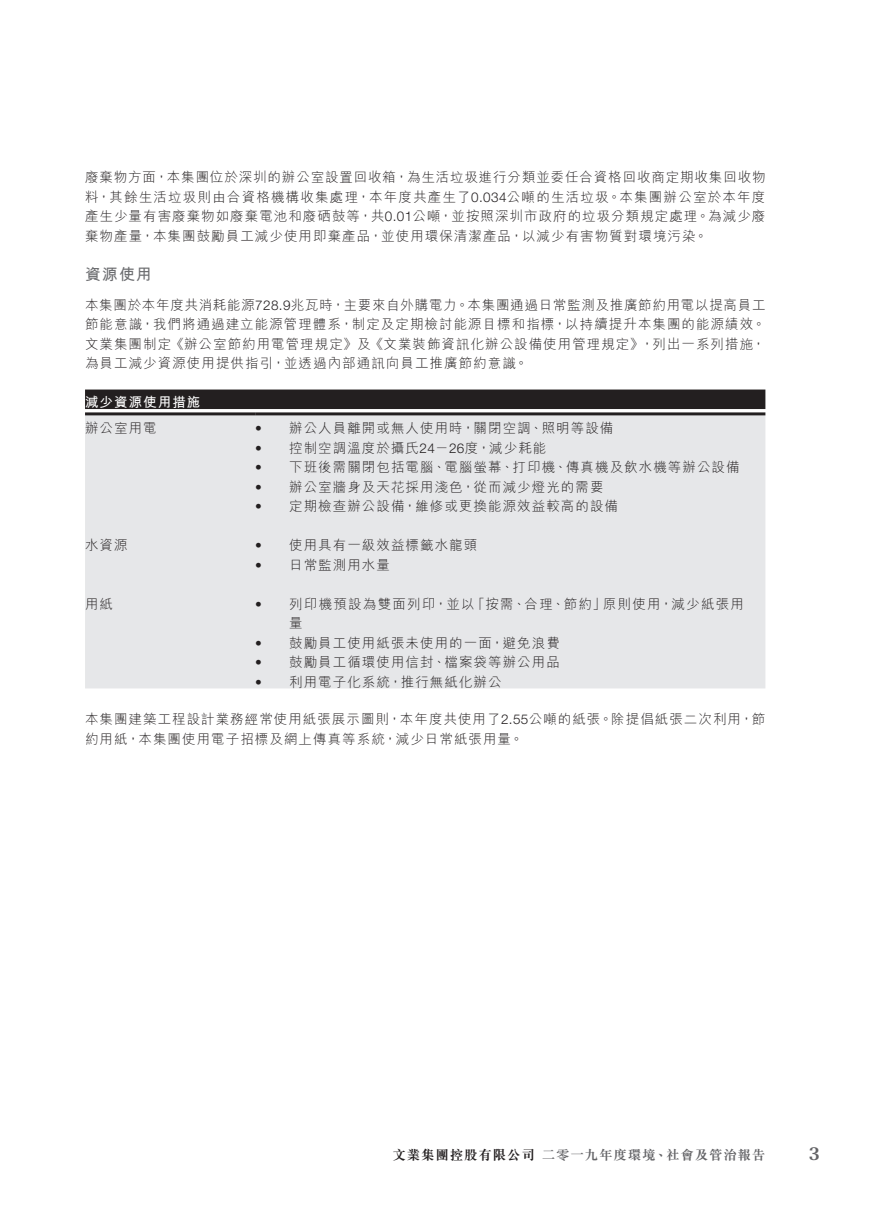
<style>
.page{position:relative;width:893px;height:1212px;background:#fff}
.page>*{position:absolute;margin:0;border:0;box-sizing:border-box;transform-origin:0 0}
.t1{font:700 18px "Versailles LT Std";color:#636366}
.Heading_2{font:700 15.75px "M Hei HK";color:#6c6d70}
.Body_Text{font:300 13.5px/19.5px "M Hei HK";letter-spacing:.08em;color:#231f20;text-align:justify}
.t2{font:700 13.5px "M Sung HK";letter-spacing:.06em;color:#636366}
.Body_Text-2{font:700 13.5px "M Hei HK";letter-spacing:.08em;color:#fff}
.s1{font-family:"Helvetica Neue LT Std"}
.s2{color:#231f20}
</style>
<div class="page">
<div style="left:85px;top:389px;width:680px;height:20px;background:#231f20"></div>
<div style="left:85px;top:415px;width:680px;height:273px;background:#e6e7e9"></div>
<hr style="left:85px;top:412px;width:170px;height:3px;background:#231f20">
<hr style="left:255px;top:412px;width:510px;height:3px;background:#231f20">
<p class="Body_Text" style="left:85px;top:167px;width:682px">廢棄物方面，本集團位於深圳的辦公室設置回收箱，為生活垃圾進行分類並委任合資格回收商定期收集回收物料，其餘生活垃圾則由合資格機構收集處理，本年度共產生了<span class="s1">0.034</span>公噸的生活垃圾。本集團辦公室於本年度產生少量有害廢棄物如廢棄電池和廢硒鼓等，共<span class="s1">0.01</span>公噸，並按照深圳市政府的垃圾分類規定處理。為減少廢棄物產量，本集團鼓勵員工減少使用即棄產品，並使用環保清潔產品，以減少有害物質對環境污染。</p>
<p class="Heading_2" style="left:85px;top:262px;width:68px">資源使用</p>
<p class="Body_Text" style="left:85px;top:295px;width:682px">本集團於本年度共消耗能源<span class="s1">728.9</span>兆瓦時，主要來自外購電力。本集團通過日常監測及推廣節約用電以提高員工節能意識，我們將通過建立能源管理體系，制定及定期檢討能源目標和指標，以持續提升本集團的能源績效。文業集團制定《辦公室節約用電管理規定》及《文業裝飾資訊化辦公設備使用管理規定》，列出一系列措施，為員工減少資源使用提供指引，並透過內部通訊向員工推廣節約意識。</p>
<p class="Body_Text-2" style="left:85px;top:392px;width:117px">減少資源使用措施</p>
<p class="Body_Text" style="left:85px;top:418px;width:73px">辦公室用電</p>
<p class="Body_Text" style="left:255px;top:418px;width:360px"><span class="s1">•</span> 辦公人員離開或無人使用時，關閉空調、照明等設備</p>
<p class="Body_Text" style="left:255px;top:438px;width:293px"><span class="s1">•</span> 控制空調溫度於攝氏<span class="s1">24</span>－<span class="s1">26</span>度，減少耗能</p>
<p class="Body_Text" style="left:255px;top:457px;width:486px"><span class="s1">•</span> 下班後需關閉包括電腦、電腦螢幕、打印機、傳真機及飲水機等辦公設備</p>
<p class="Body_Text" style="left:255px;top:477px;width:350px"><span class="s1">•</span> 辦公室牆身及天花採用淺色，從而減少燈光的需要</p>
<p class="Body_Text" style="left:255px;top:496px;width:364px"><span class="s1">•</span> 定期檢查辦公設備，維修或更換能源效益較高的設備</p>
<p class="Body_Text" style="left:85px;top:535px;width:44px">水資源</p>
<p class="Body_Text" style="left:255px;top:535px;width:224px"><span class="s1">•</span> 使用具有一級效益標籤水龍頭</p>
<p class="Body_Text" style="left:255px;top:555px;width:136px"><span class="s1">•</span> 日常監測用水量</p>
<p class="Body_Text" style="left:85px;top:594px;width:30px">用紙</p>
<p class="Body_Text" style="left:289px;top:594px;width:456px;text-indent:-34px"><span class="s1">•</span> 列印機預設為雙面列印，並以「按需、合理、節約」原則使用，減少紙張用量</p>
<p class="Body_Text" style="left:255px;top:633px;width:306px"><span class="s1">•</span> 鼓勵員工使用紙張未使用的一面，避免浪費</p>
<p class="Body_Text" style="left:255px;top:652px;width:306px"><span class="s1">•</span> 鼓勵員工循環使用信封、檔案袋等辦公用品</p>
<p class="Body_Text" style="left:255px;top:672px;width:248px"><span class="s1">•</span> 利用電子化系統，推行無紙化辦公</p>
<p class="Body_Text" style="left:85px;top:709px;width:682px">本集團建築工程設計業務經常使用紙張展示圖則，本年度共使用了<span class="s1">2.55</span>公噸的紙張。除提倡紙張二次利用，節約用紙，本集團使用電子招標及網上傳真等系統，減少日常紙張用量。</p>
<p class="t2" style="left:392px;top:1148px;width:375px"><span class="s2">文業集團控股有限公司</span>二零一九年度環境、社會及管治報告</p>
<h1 class="t1" style="left:809px;top:1143px;width:13px">3</h1>
</div>
